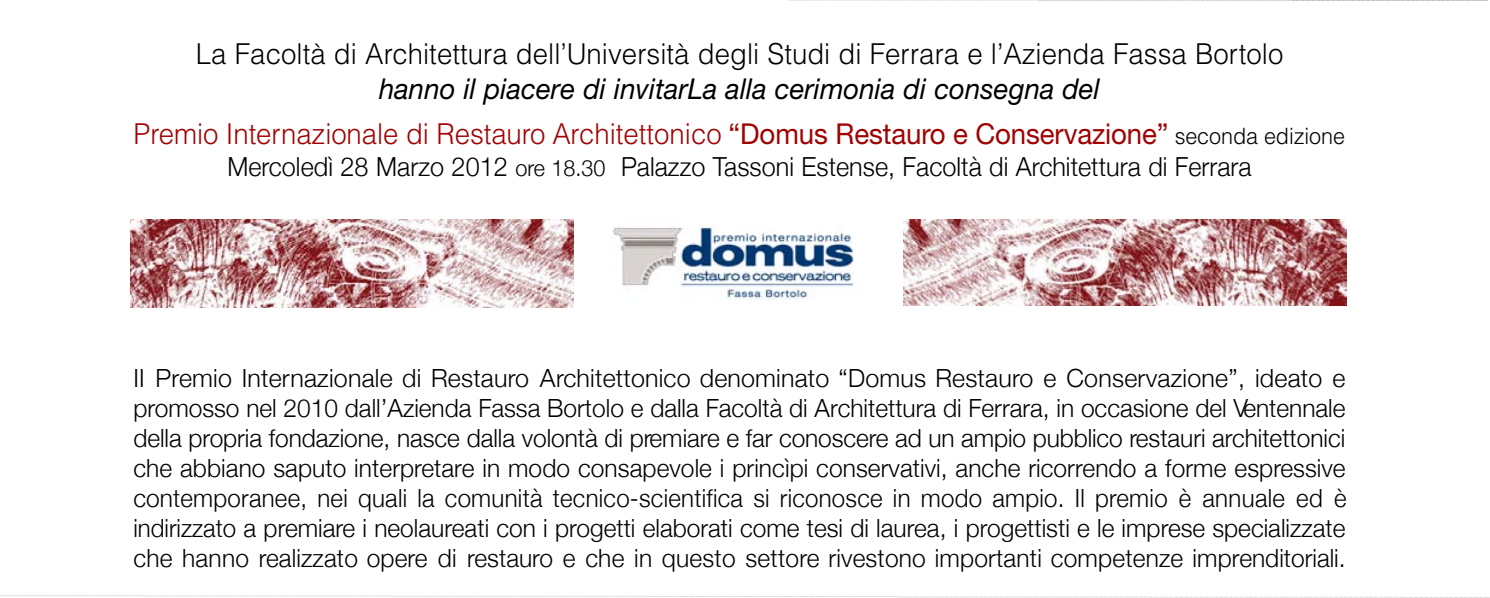
<style>
.page{position:relative;width:1490px;height:598px;background:#fff}
.page>*{position:absolute;margin:0;border:0;box-sizing:border-box;transform-origin:0 0}
.t1{font:300 28.75px "Helvetica";letter-spacing:-.005em;color:#a10000;scale:.96 1}
.t2{font:300 28.75px "Helvetica";color:#000;scale:.96 1}
.t3{font:italic 28.75px "Helvetica Neue";color:#000;scale:.96 1}
.t4{font:300 26.25px "Helvetica Neue";color:#000;scale:.96 1}
.t5{font:300 25px/30px "Helvetica Neue";letter-spacing:.01em;color:#000;text-align:justify}
.s1{font-family:"Helvetica Neue";font-weight:400}
.s2{font-size:22.5px;color:#000}
.s3{font-size:22.5px}
</style>
<div class="page">
<svg style="left:787px;top:0;width:701px;height:1px"></svg>
<svg style="left:0;top:595px;width:1401px;height:2px"></svg>
<img style="left:612px;top:226px;width:242px;height:75px">
<img style="left:130px;top:219px;width:443px;height:88px">
<img style="left:903px;top:219px;width:443px;height:86px">
<p class="t2" style="left:196px;top:43px;width:1134px">La Facoltà di Architettura dell’Università degli Studi di Ferrara e l’Azienda Fassa Bortolo</p>
<p class="t3" style="left:379px;top:78px;width:752px">hanno il piacere di invitarLa alla cerimonia di consegna del</p>
<p class="t1" style="left:133px;top:123px;width:1263px">Premio Internazionale di Restauro Architettonico <span class="s1">“Domus Restauro e Conservazione”</span> <span class="s2">seconda edizione</span></p>
<p class="t4" style="left:227px;top:151px;width:1068px">Mercoledì 28 Marzo 2012 <span class="s3">ore 18.30</span> Palazzo Tassoni Estense, Facoltà di Architettura di Ferrara</p>
<p class="t5" style="left:133px;top:362px;width:1214px">II Premio Internazionale di Restauro Architettonico denominato “Domus Restauro e Conservazione”, ideato e promosso nel 2010 dall’Azienda Fassa Bortolo e dalla Facoltà di Architettura di Ferrara, in occasione del Ventennale della propria fondazione, nasce dalla volontà di premiare e far conoscere ad un ampio pubblico restauri architettonici che abbiano saputo interpretare in modo consapevole i princìpi conservativi, anche ricorrendo a forme espressive contemporanee, nei quali la comunità tecnico-scientifica si riconosce in modo ampio. Il premio è annuale ed è indirizzato a premiare i neolaureati con i progetti elaborati come tesi di laurea, i progettisti e le imprese specializzate che hanno realizzato opere di restauro e che in questo settore rivestono importanti competenze imprenditoriali.</p>
</div>
